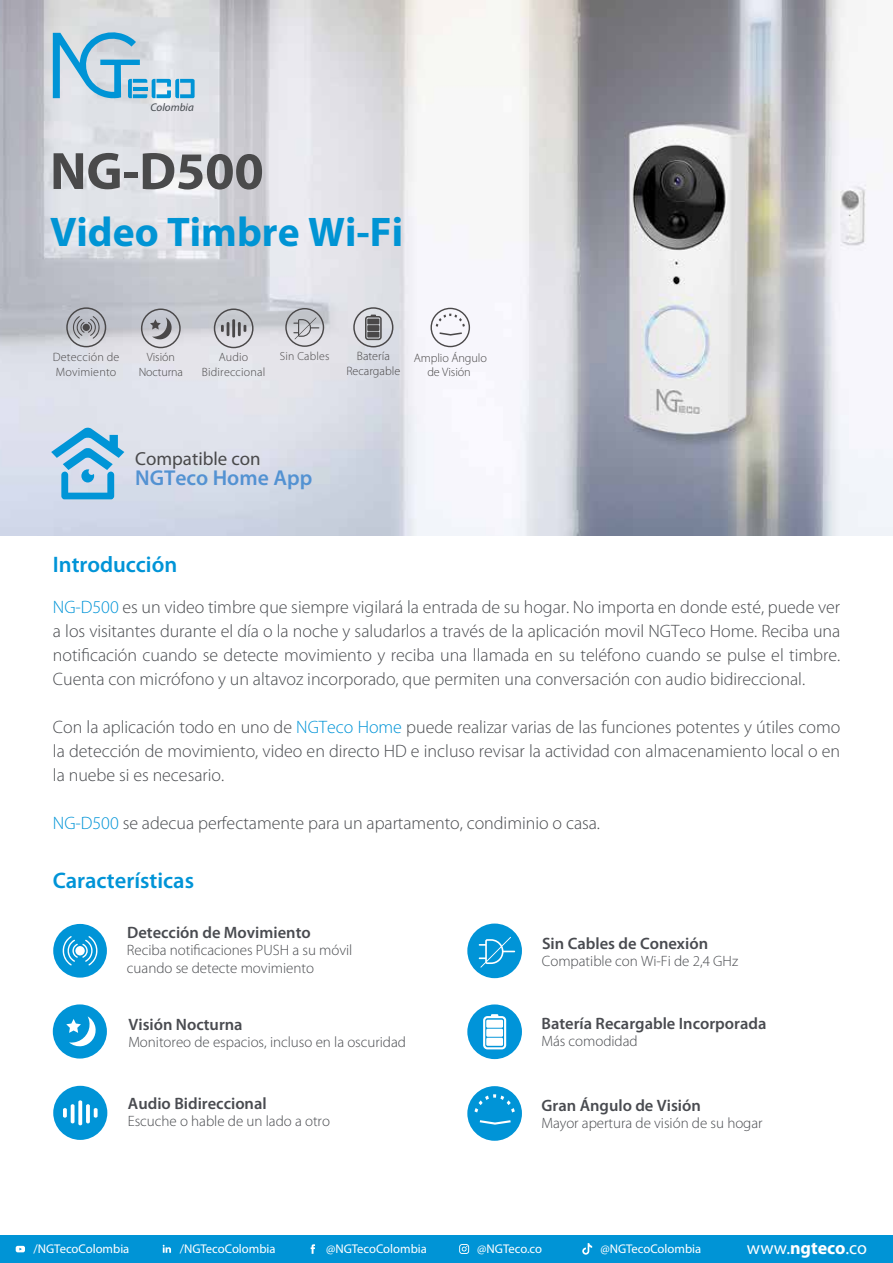
<style>
.page{position:relative;width:893px;height:1263px;background:#fff}
.page>*{position:absolute;margin:0;border:0;box-sizing:border-box;transform-origin:0 0}
.t1{font:700 52.95px "Myriad Pro";letter-spacing:-.005em;color:#4a4a4b}
.t2{font:700 41.55px "Myriad Pro";color:#0094d4}
.t3{font:600 22.5px "Myriad Pro";color:#0094d7}
.t4{font:600 21.6px "Myriad Pro";color:#5392d2}
.t5{font:18.9px "Myriad Pro";color:#49494b}
.t6{font:300 18px/24px "Myriad Pro";color:#494b4f;text-align:justify}
.t7{font:18px "Myriad Pro";letter-spacing:.01em;color:#fff}
.t8{font:600 16.5px "Myriad Pro";color:#494b50}
.t9{font:300 15px/18px "Myriad Pro";color:#494b4f}
.t10{font:12.6px "Myriad Pro";color:#fff}
.t11{font:300 12.3px/14.7px "Myriad Pro";letter-spacing:-.01em;color:#4a4849;text-align:center}
.t12{font:300 12.15px/14.5px "Myriad Pro";letter-spacing:.015em;color:#4a4849}
.t13{font:300 12px/14.4px "Myriad Pro";letter-spacing:.015em;color:#4a4849;text-align:center}
.t14{font:300 12px/14.4px "Myriad Pro";letter-spacing:-.01em;color:#4a4849;text-align:center}
.t15{font:300 11.85px "Myriad Pro";letter-spacing:.015em;color:#4a4849}
.t16{font:italic 11.1px "Myriad Pro";color:#444a4e}
.s1{color:#0094d7}
.s2{font-weight:700}
</style>
<div class="page">
<img style="left:0;top:1px;width:893px;height:535px">
<div style="left:53px;top:1086px;width:54px;height:54px;background:#0094d7;border-radius:50%"></div>
<svg style="left:78px;top:1100px;width:4px;height:25px"></svg>
<svg style="left:71px;top:1104px;width:4px;height:19px"></svg>
<svg style="left:63px;top:1108px;width:4px;height:10px"></svg>
<svg style="left:86px;top:1104px;width:4px;height:19px"></svg>
<svg style="left:94px;top:1108px;width:4px;height:10px"></svg>
<svg style="left:51px;top:428px;width:73px;height:71px;background:#89c3e3"></svg>
<svg style="left:141px;top:308px;width:40px;height:40px;background:#b1b2b8"></svg>
<svg style="left:214px;top:308px;width:40px;height:40px;background:#b5b6ba"></svg>
<div style="left:53px;top:1004px;width:54px;height:54px;background:#0094d7;border-radius:50%"></div>
<svg style="left:66px;top:1016px;width:30px;height:31px"></svg>
<svg style="left:66px;top:307px;width:40px;height:40px;background:#a9abb1"></svg>
<svg style="left:285px;top:308px;width:39px;height:39px;background:#babbbf"></svg>
<svg style="left:353px;top:307px;width:40px;height:40px;background:#aeafb3"></svg>
<svg style="left:430px;top:308px;width:40px;height:39px"></svg>
<div style="left:53px;top:924px;width:54px;height:53px;background:#0094d7;border-radius:50%"></div>
<svg style="left:63px;top:936px;width:34px;height:29px"></svg>
<div style="left:467px;top:923px;width:55px;height:55px;background:#0094d7;border-radius:50%"></div>
<svg style="left:479px;top:937px;width:36px;height:30px"></svg>
<div style="left:467px;top:1004px;width:55px;height:55px;background:#0094d9;border-radius:50%"></div>
<svg style="left:483px;top:1014px;width:23px;height:35px"></svg>
<div style="left:467px;top:1086px;width:55px;height:55px;background:#0094d7;border-radius:50%"></div>
<svg style="left:474px;top:1094px;width:41px;height:18px"></svg>
<svg style="left:480px;top:1120px;width:31px;height:5px"></svg>
<div style="left:0;top:1235px;width:893px;height:28px;background:#0094d6"></div>
<svg style="left:12px;top:1241px;width:16px;height:16px"></svg>
<svg style="left:16px;top:1246px;width:9px;height:6px"></svg>
<svg style="left:163px;top:1245px;width:8px;height:8px"></svg>
<svg style="left:459px;top:1244px;width:11px;height:10px"></svg>
<svg style="left:582px;top:1243px;width:10px;height:11px"></svg>
<svg style="left:311px;top:1244px;width:4px;height:10px"></svg>
<svg style="left:53px;top:31px;width:142px;height:67px;background:#a0cadf"></svg>
<p class="t16" style="left:150px;top:100px;width:45px">Colombia</p>
<h1 class="t1" style="left:50px;top:137px;width:215px">NG-D500</h1>
<h2 class="t2" style="left:50px;top:205px;width:355px">Video Timbre Wi-Fi</h2>
<p class="t12" style="left:53px;top:350px;width:68px">Detección de<br>Movimiento</p>
<p class="t15" style="left:280px;top:350px;width:51px">Sin Cables</p>
<p class="t12" style="left:346px;top:349px;width:55px;text-align:center">Batería<br>Recargable</p>
<p class="t11" style="left:414px;top:350px;width:75px">Amplio Ángulo de Visión</p>
<p class="t14" style="left:139px;top:350px;width:46px">Visión<br>Nocturna</p>
<p class="t13" style="left:202px;top:350px;width:65px">Audio<br>Bidireccional</p>
<p class="t5" style="left:135px;top:447px;width:127px">Compatible con</p>
<p class="t4" style="left:135px;top:464px;width:179px">NGTeco Home App</p>
<p class="t3" style="left:53px;top:550px;width:126px">Introducción</p>
<p class="t6" style="left:53px;top:595px;width:789px"><span class="s1">NG-D500</span> es un video timbre que siempre vigilará la entrada de su hogar. No importa en donde esté, puede ver a los visitantes durante el día o la noche y saludarlos a través de la aplicación movil NGTeco Home. Reciba una notificación cuando se detecte movimiento y reciba una llamada en su teléfono cuando se pulse el timbre.<br>Cuenta con micrófono y un altavoz incorporado, que permiten una conversación con audio bidireccional.</p>
<p class="t6" style="left:53px;top:715px;width:789px">Con la aplicación todo en uno de <span class="s1">NGTeco Home</span> puede realizar varias de las funciones potentes y útiles como la detección de movimiento, video en directo HD e incluso revisar la actividad con almacenamiento local o en la nuebe si es necesario.</p>
<p class="t6" style="left:53px;top:811px;width:549px"><span class="s1">NG-D500</span> se adecua perfectamente para un apartamento, condiminio o casa.</p>
<p class="t3" style="left:53px;top:866px;width:143px">Características</p>
<p class="t8" style="left:127px;top:922px;width:185px">Detección de Movimiento</p>
<p class="t9" style="left:127px;top:941px;width:227px">Reciba notificaciones PUSH a su móvil cuando se detecte movimiento</p>
<p class="t8" style="left:129px;top:1014px;width:116px">Visión Nocturna</p>
<p class="t9" style="left:128px;top:1033px;width:279px">Monitoreo de espacios, incluso en la oscuridad</p>
<p class="t8" style="left:128px;top:1093px;width:140px">Audio Bidireccional</p>
<p class="t9" style="left:128px;top:1113px;width:204px">Escuche o hable de un lado a otro</p>
<p class="t8" style="left:542px;top:933px;width:168px">Sin Cables de Conexión</p>
<p class="t9" style="left:542px;top:952px;width:198px">Compatible con Wi-Fi de 2,4 GHz</p>
<p class="t8" style="left:542px;top:1013px;width:226px">Batería Recargable Incorporada</p>
<p class="t9" style="left:541px;top:1032px;width:98px">Más comodidad</p>
<p class="t8" style="left:542px;top:1095px;width:161px">Gran Ángulo de Visión</p>
<p class="t9" style="left:541px;top:1114px;width:223px">Mayor apertura de visión de su hogar</p>
<p class="t10" style="left:33px;top:1241px;width:97px">/NGTecoColombia</p>
<p class="t10" style="left:180px;top:1241px;width:97px">/NGTecoColombia</p>
<p class="t10" style="left:326px;top:1241px;width:102px">@NGTecoColombia</p>
<p class="t10" style="left:477px;top:1241px;width:66px">@NGTeco.co</p>
<p class="t10" style="left:600px;top:1241px;width:102px">@NGTecoColombia</p>
<p class="t7" style="left:747px;top:1237px;width:122px">www.<span class="s2">ngteco</span>.co</p>
<p class="t7" style="left:600px;top:1238px;width:122px">www.<span class="s2">ngteco</span>.co</p>
</div>
